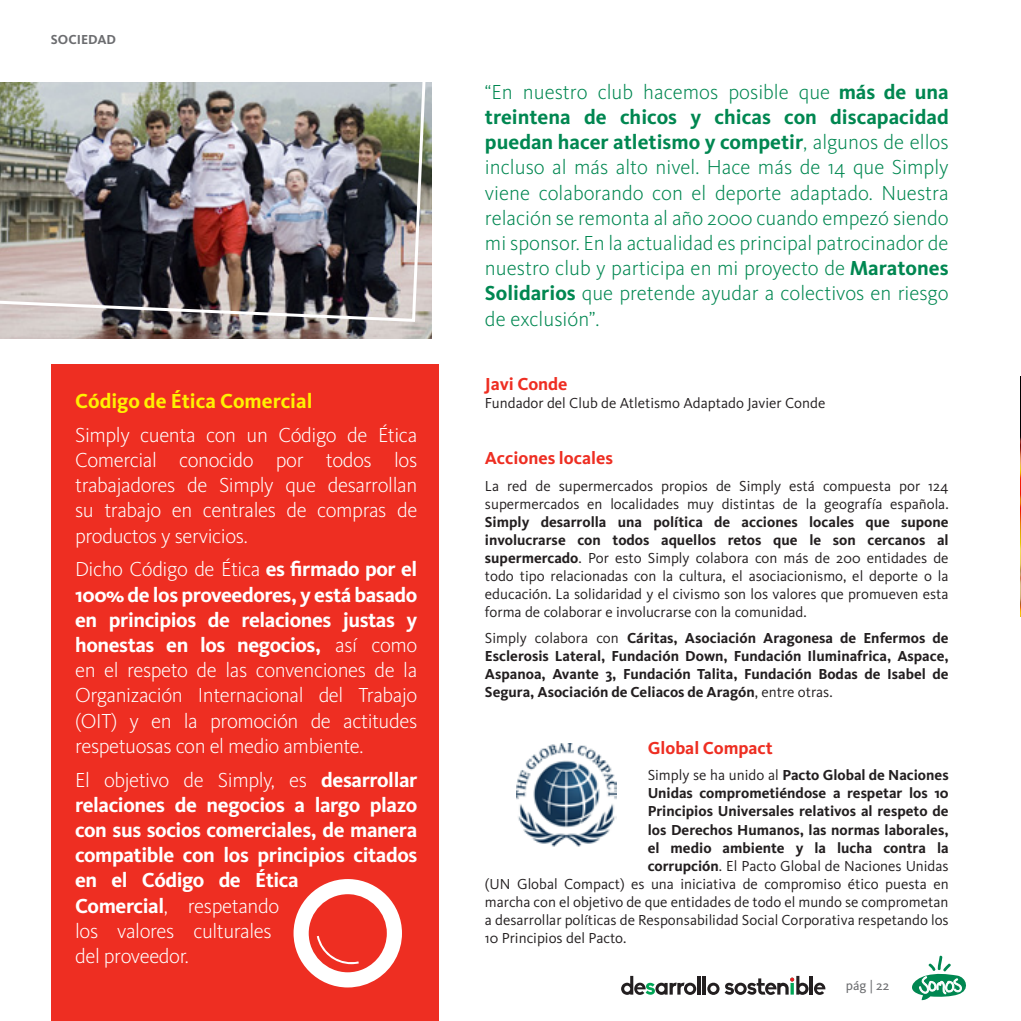
<style>
.page{position:relative;width:1021px;height:1021px;background:#fff}
.page>*{position:absolute;margin:0;border:0;box-sizing:border-box;transform-origin:0 0}
.t1{font:300 21px/25.2px "Kievit OT";color:#008751;text-align:justify}
.t2{font:300 21px/25.2px "Kievit OT";letter-spacing:-.02em;color:#fff;text-align:justify}
.t3{font:700 21px/25.2px "Kievit OT";letter-spacing:-.02em;color:#fff}
.t4{font:700 21px "Kievit OT";color:#fff101}
.t5{font:700 18px "Kievit OT";color:#ee2e22}
.t6{font:15px/18px "Kievit OT";color:#231f20}
.t7{font:700 15px/18px "Kievit OT";color:#231f20;text-align:justify}
.t8{font:700 13.5px "Kievit OT";color:#6c6d70}
.t9{font:13.5px "Kievit OT";color:#6c6d70}
.s1{font-weight:700}
.s2{font-weight:300}
.s3{font-weight:400}
</style>
<div class="page">
<svg style="left:912px;top:955px;width:54px;height:46px"></svg>
<svg style="left:621px;top:975px;width:75px;height:19px"></svg>
<hr style="left:697px;top:975px;width:3px;height:19px;background:#231f20">
<hr style="left:702px;top:975px;width:4px;height:19px;background:#231f20">
<hr style="left:809px;top:975px;width:3px;height:19px;background:#231f20">
<svg style="left:814px;top:982px;width:11px;height:12px"></svg>
<svg style="left:707px;top:975px;width:101px;height:19px"></svg>
<div style="left:51px;top:364px;width:387px;height:656px;background:#ee2e22"></div>
<img style="left:0;top:83px;width:432px;height:255px">
<img style="left:1020px;top:377px;width:1px;height:239px">
<img style="left:0;top:82px;width:427px;height:241px">
<img style="left:516px;top:743px;width:101px;height:104px">
<svg style="left:293px;top:879px;width:109px;height:108px"></svg>
<p class="t8" style="left:51px;top:31px;width:67px">SOCIEDAD</p>
<h1 class="t4" style="left:75px;top:388px;width:239px">Código de Ética Comercial</h1>
<h1 class="t2" style="left:75px;top:422px;width:344px">Simply cuenta con un Código de Ética Comercial conocido por todos los trabajadores de Simply que desarrollan su trabajo en centrales de compras de productos y servicios.</h1>
<p class="t2" style="left:75px;top:556px;width:344px">Dicho Código de Ética <span class="s1">es firmado por el 100% de los proveedores, y está basado en principios de relaciones justas y honestas en los negocios,</span> así como en el respeto de las convenciones de la Organización Internacional del Trabajo (OIT) y en la promoción de actitudes respetuosas con el medio ambiente.</p>
<h1 class="t3" style="left:75px;top:766px;width:344px"><span class="s2">El objetivo de Simply, es</span> desarrollar relaciones de negocios a largo plazo con sus socios comerciales, de manera compatible con los principios citados en el Código de Ética<br>Comercial<span class="s2">, respetando<br>los valores culturales<br>del proveedor.</span></h1>
<p class="t1" style="left:485px;top:79px;width:465px">“En nuestro club hacemos posible que <span class="s1">más de una treintena de chicos y chicas con discapacidad puedan hacer atletismo y competir</span>, algunos de ellos incluso al más alto nivel. Hace más de 14 que Simply viene colaborando con el deporte adaptado. Nuestra relación se remonta al año 2000 cuando empezó siendo mi sponsor. En la actualidad es principal patrocinador de nuestro club y participa en mi proyecto de <span class="s1">Maratones Solidarios</span> que pretende ayudar a colectivos en riesgo de exclusión”.</p>
<p class="t5" style="left:485px;top:372px;width:84px">Javi Conde</p>
<p class="t6" style="left:485px;top:393px;width:342px">Fundador del Club de Atletismo Adaptado Javier Conde</p>
<p class="t5" style="left:485px;top:447px;width:129px">Acciones locales</p>
<p class="t6" style="left:485px;top:476px;width:465px">La red de supermercados propios de Simply está compuesta por 124 supermercados en localidades muy distintas de la geografía española.</p>
<p class="t6" style="left:485px;top:512px;width:465px;text-align:justify"><span class="s1">Simply desarrolla una política de acciones locales que supone involucrarse con todos aquellos retos que le son cercanos al supermercado</span>. Por esto Simply colabora con más de 200 entidades de todo tipo relacionadas con la cultura, el asociacionismo, el deporte o la educación. La solidaridad y el civismo son los valores que promueven esta forma de colaborar e involucrarse con la comunidad.</p>
<p class="t7" style="left:485px;top:629px;width:465px"><span class="s3">Simply colabora con</span> Cáritas, Asociación Aragonesa de Enfermos de Esclerosis Lateral, Fundación Down, Fundación Iluminafrica, Aspace, Aspanoa, Avante 3, Fundación Talita, Fundación Bodas de Isabel de Segura, Asociación de Celiacos de Aragón<span class="s3">, entre otras.</span></p>
<p class="t5" style="left:647px;top:737px;width:127px">Global Compact</p>
<p class="t7" style="left:647px;top:766px;width:302px"><span class="s3">Simply se ha unido al</span> Pacto Global de Naciones</p>
<p class="t7" style="left:647px;top:784px;width:302px">Unidas comprometiéndose a respetar los 10</p>
<p class="t7" style="left:647px;top:802px;width:302px">Principios Universales relativos al respeto de</p>
<p class="t7" style="left:647px;top:820px;width:302px">los Derechos Humanos, las normas laborales,</p>
<p class="t7" style="left:647px;top:838px;width:302px">el medio ambiente y la lucha contra la</p>
<p class="t6" style="left:647px;top:856px;width:302px"><span class="s1">corrupción</span>. El Pacto Global de Naciones Unidas</p>
<p class="t6" style="left:485px;top:874px;width:465px">(UN Global Compact) es una iniciativa de compromiso ético puesta en</p>
<p class="t6" style="left:485px;top:892px;width:465px">marcha con el objetivo de que entidades de todo el mundo se comprometan</p>
<p class="t6" style="left:485px;top:910px;width:465px">a desarrollar políticas de Responsabilidad Social Corporativa respetando los</p>
<p class="t6" style="left:485px;top:928px;width:143px">10 Principios del Pacto.</p>
<p class="t9" style="left:845px;top:977px;width:45px">pág | 22</p>
</div>
